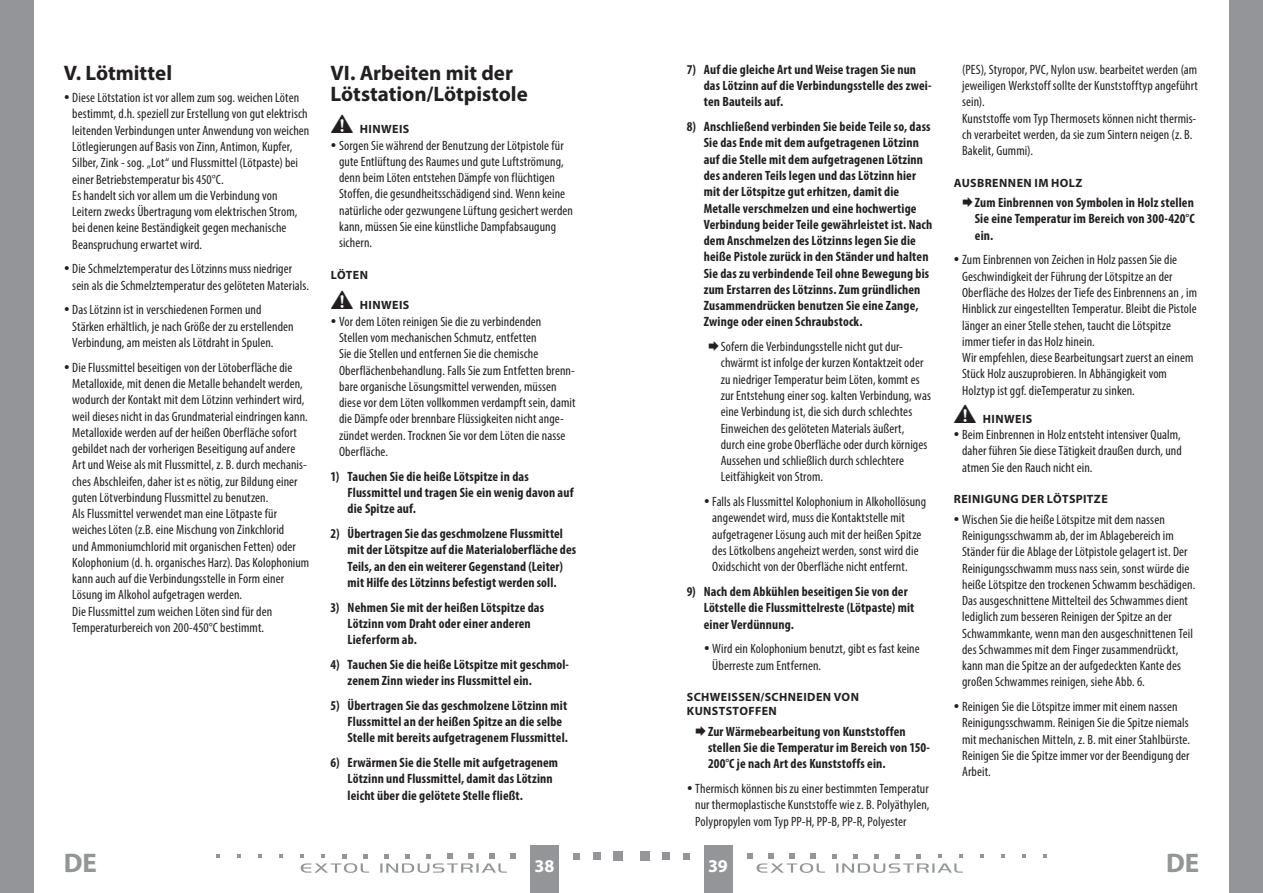
<style>
.page{position:relative;width:1263px;height:893px;background:#fff}
.page>*{position:absolute;margin:0;border:0;box-sizing:border-box;transform-origin:0 0}
.t1{font:700 27px "Myriad Pro";color:#939598}
.oddíl{font:700 21px/21px "Myriad Pro";letter-spacing:-.005em;color:#231f20}
.t2{font:700 18px "Myriad Pro";color:#fff}
.t3{font:condensed 13.5px/16.2px "Myriad Pro";letter-spacing:.005em;color:#231f20}
.body_číslované{font:700 condensed 13.5px/16.2px "Myriad Pro";letter-spacing:.01em;color:#231f20}
.subtitulek{font:700 12px/14.4px "Myriad Pro";letter-spacing:.035em;color:#231f20}
</style>
<div class="page">
<div style="left:0;top:0;width:34px;height:893px;background:#939598"></div>
<div style="left:1229px;top:0;width:34px;height:893px;background:#939598"></div>
<div style="left:704px;top:844px;width:29px;height:49px;background:#939598"></div>
<div style="left:530px;top:844px;width:28px;height:49px;background:#939598"></div>
<div style="left:640px;top:851px;width:9px;height:10px;background:#939598"></div>
<div style="left:662px;top:852px;width:8px;height:8px;background:#939598"></div>
<div style="left:683px;top:853px;width:7px;height:6px;background:#939598"></div>
<svg style="left:980px;top:854px;width:4px;height:4px"></svg>
<svg style="left:1001px;top:854px;width:4px;height:4px"></svg>
<svg style="left:1022px;top:854px;width:4px;height:4px"></svg>
<svg style="left:1043px;top:854px;width:4px;height:4px"></svg>
<svg style="left:747px;top:853px;width:216px;height:20px"></svg>
<div style="left:614px;top:851px;width:9px;height:10px;background:#939598"></div>
<div style="left:593px;top:852px;width:8px;height:8px;background:#939598"></div>
<svg style="left:573px;top:853px;width:6px;height:6px"></svg>
<svg style="left:279px;top:854px;width:4px;height:4px"></svg>
<svg style="left:258px;top:854px;width:4px;height:4px"></svg>
<svg style="left:237px;top:854px;width:4px;height:4px"></svg>
<svg style="left:216px;top:854px;width:4px;height:4px"></svg>
<svg style="left:300px;top:853px;width:216px;height:20px"></svg>
<p class="oddíl" style="left:64px;top:61px;width:110px">V. Lötmittel</p>
<p class="t3" style="left:72px;top:89px;width:239px">Diese Lötstation ist vor allem zum sog. weichen Löten bestimmt, d.h. speziell zur Erstellung von gut elektrisch leitenden Verbindungen unter Anwendung von weichen Lötlegierungen auf Basis von Zinn, Antimon, Kupfer, Silber, Zink - sog. „Lot“ und Flussmittel (Lötpaste) bei einer Betriebstemperatur bis 450°C.<br>Es handelt sich vor allem um die Verbindung von Leitern zwecks Übertragung vom elektrischen Strom, bei denen keine Beständigkeit gegen mechanische Beanspruchung erwartet wird.</p>
<p class="t3" style="left:72px;top:261px;width:238px">Die Schmelztemperatur des Lötzinns muss niedriger sein als die Schmelztemperatur des gelöteten Materials.</p>
<p class="t3" style="left:72px;top:302px;width:223px">Das Lötzinn ist in verschiedenen Formen und<br>Stärken erhältlich, je nach Größe der zu erstellenden<br>Verbindung, am meisten als Lötdraht in Spulen.</p>
<p class="t3" style="left:72px;top:359px;width:239px">Die Flussmittel beseitigen von der Lötoberfläche die Metalloxide, mit denen die Metalle behandelt werden, wodurch der Kontakt mit dem Lötzinn verhindert wird, weil dieses nicht in das Grundmaterial eindringen kann.<br>Metalloxide werden auf der heißen Oberfläche sofort gebildet nach der vorherigen Beseitigung auf andere Art und Weise als mit Flussmittel, z. B. durch mechanis&shy;ches Abschleifen, daher ist es nötig, zur Bildung einer guten Lötverbindung Flussmittel zu benutzen.<br>Als Flussmittel verwendet man eine Lötpaste für weiches Löten (z.B. eine Mischung von Zinkchlorid<br>und Ammoniumchlorid mit organischen Fetten) oder Kolophonium (d. h. organisches Harz). Das Kolophonium kann auch auf die Verbindungsstelle in Form einer Lösung im Alkohol aufgetragen werden.<br>Die Flussmittel zum weichen Löten sind für den Temperaturbereich von 200-450°C bestimmt.</p>
<p class="oddíl" style="left:331px;top:61px;width:199px">VI. Arbeiten mit der<br>Lötstation/Lötpistole</p>
<p class="subtitulek" style="left:331px;top:122px;width:80px">• HINWEIS</p>
<p class="t3" style="left:339px;top:137px;width:235px">Sorgen Sie während der Benutzung der Lötpistole für gute Entlüftung des Raumes und gute Luftströmung, denn beim Löten entstehen Dämpfe von flüchtigen Stoffen, die gesundheitsschädigend sind. Wenn keine natürliche oder gezwungene Lüftung gesichert werden kann, müssen Sie eine künstliche Dampfabsaugung sichern.</p>
<p class="subtitulek" style="left:331px;top:267px;width:39px">LÖTEN</p>
<p class="subtitulek" style="left:331px;top:298px;width:80px">• HINWEIS</p>
<p class="t3" style="left:339px;top:313px;width:238px">Vor dem Löten reinigen Sie die zu verbindenden<br>Stellen vom mechanischen Schmutz, entfetten<br>Sie die Stellen und entfernen Sie die chemische Oberflächenbehandlung. Falls Sie zum Entfetten brenn&shy;bare organische Lösungsmittel verwenden, müssen diese vor dem Löten vollkommen verdampft sein, damit die Dämpfe oder brennbare Flüssigkeiten nicht ange&shy;zündet werden. Trocknen Sie vor dem Löten die nasse Oberfläche.</p>
<p class="body_číslované" style="left:348px;top:468px;width:227px;text-indent:-17px">1) Tauchen Sie die heiße Lötspitze in das<br>Flussmittel und tragen Sie ein wenig davon auf die Spitze auf.</p>
<p class="body_číslované" style="left:348px;top:525px;width:230px;text-indent:-17px">2) Übertragen Sie das geschmolzene Flussmittel mit der Lötspitze auf die Materialoberfläche des Teils, an den ein weiterer Gegenstand (Leiter) mit Hilfe des Lötzinns befestigt werden soll.</p>
<p class="body_číslované" style="left:348px;top:599px;width:198px;text-indent:-17px">3) Nehmen Sie mit der heißen Lötspitze das<br>Lötzinn vom Draht oder einer anderen<br>Lieferform ab.</p>
<p class="body_číslované" style="left:348px;top:656px;width:223px;text-indent:-17px">4) Tauchen Sie die heiße Lötspitze mit geschmol&shy;zenem Zinn wieder ins Flussmittel ein.</p>
<p class="body_číslované" style="left:348px;top:697px;width:222px;text-indent:-17px">5) Übertragen Sie das geschmolzene Lötzinn mit<br>Flussmittel an der heißen Spitze an die selbe<br>Stelle mit bereits aufgetragenem Flussmittel.</p>
<p class="body_číslované" style="left:348px;top:754px;width:212px;text-indent:-17px">6) Erwärmen Sie die Stelle mit aufgetragenem<br>Lötzinn und Flussmittel, damit das Lötzinn leicht über die gelötete Stelle fließt.</p>
<p class="body_číslované" style="left:704px;top:61px;width:229px;text-indent:-17px">7) Auf die gleiche Art und Weise tragen Sie nun das Lötzinn auf die Verbindungsstelle des zwei&shy;ten Bauteils auf.</p>
<p class="body_číslované" style="left:704px;top:118px;width:230px;text-indent:-17px">8) Anschließend verbinden Sie beide Teile so, dass Sie das Ende mit dem aufgetragenen Lötzinn auf die Stelle mit dem aufgetragenen Lötzinn des anderen Teils legen und das Lötzinn hier mit der Lötspitze gut erhitzen, damit die Metalle verschmelzen und eine hochwertige Verbindung beider Teile gewährleistet ist. Nach dem Anschmelzen des Lötzinns legen Sie die heiße Pistole zurück in den Ständer und halten Sie das zu verbindende Teil ohne Bewegung bis zum Erstarren des Lötzinns. Zum gründlichen Zusammendrücken benutzen Sie eine Zange, Zwinge oder einen Schraubstock.</p>
<p class="t3" style="left:721px;top:338px;width:212px">Sofern die Verbindungsstelle nicht gut dur&shy;chwärmt ist infolge der kurzen Kontaktzeit oder zu niedriger Temperatur beim Löten, kommt es zur Entstehung einer sog. kalten Verbindung, was eine Verbindung ist, die sich durch schlechtes Einweichen des gelöteten Materials äußert, durch eine grobe Oberfläche oder durch körniges Aussehen und schließlich durch schlechtere Leitfähigkeit von Strom.</p>
<p class="t3" style="left:712px;top:493px;width:215px">Falls als Flussmittel Kolophonium in Alkohollösung angewendet wird, muss die Kontaktstelle mit aufgetragener Lösung auch mit der heißen Spitze des Lötkolbens angeheizt werden, sonst wird die Oxidschicht von der Oberfläche nicht entfernt.</p>
<p class="body_číslované" style="left:704px;top:583px;width:212px;text-indent:-17px">9) Nach dem Abkühlen beseitigen Sie von der<br>Lötstelle die Flussmittelreste (Lötpaste) mit einer Verdünnung.</p>
<p class="t3" style="left:712px;top:641px;width:209px">Wird ein Kolophonium benutzt, gibt es fast keine<br>Überreste zum Entfernen.</p>
<p class="subtitulek" style="left:687px;top:689px;width:174px">SCHWEISSEN/SCHNEIDEN VON<br>KUNSTSTOFFEN</p>
<p class="body_číslované" style="left:708px;top:723px;width:224px">Zur Wärmebearbeitung von Kunststoffen stellen Sie die Temperatur im Bereich von 150-<br>200°C je nach Art des Kunststoffs ein.</p>
<p class="t3" style="left:695px;top:780px;width:236px;text-align:justify">Thermisch können bis zu einer bestimmten Temperatur nur thermoplastische Kunststoffe wie z. B. Polyäthylen, Polypropylen vom Typ PP-H, PP-B, PP-R, Polyester</p>
<p class="t3" style="left:962px;top:61px;width:237px">(PES), Styropor, PVC, Nylon usw. bearbeitet werden (am jeweiligen Werkstoff sollte der Kunststofftyp angeführt sein).<br>Kunststoffe vom Typ Thermosets können nicht thermis&shy;ch verarbeitet werden, da sie zum Sintern neigen (z. B.<br>Bakelit, Gummi).</p>
<p class="subtitulek" style="left:954px;top:175px;width:130px">AUSBRENNEN IM HOLZ</p>
<p class="body_číslované" style="left:975px;top:194px;width:221px;text-align:justify">Zum Einbrennen von Symbolen in Holz stellen Sie eine Temperatur im Bereich von 300-420°C ein.</p>
<p class="t3" style="left:962px;top:252px;width:236px">Zum Einbrennen von Zeichen in Holz passen Sie die Geschwindigkeit der Führung der Lötspitze an der Oberfläche des Holzes der Tiefe des Einbrennens an , im Hinblick zur eingestellten Temperatur. Bleibt die Pistole länger an einer Stelle stehen, taucht die Lötspitze immer tiefer in das Holz hinein.<br>Wir empfehlen, diese Bearbeitungsart zuerst an einem Stück Holz auszuprobieren. In Abhängigkeit vom Holztyp ist ggf. dieTemperatur zu sinken.</p>
<p class="subtitulek" style="left:954px;top:411px;width:80px">• HINWEIS</p>
<p class="t3" style="left:962px;top:426px;width:221px;text-align:justify">Beim Einbrennen in Holz entsteht intensiver Qualm, daher führen Sie diese Tätigkeit draußen durch, und atmen Sie den Rauch nicht ein.</p>
<p class="subtitulek" style="left:954px;top:491px;width:155px">REINIGUNG DER LÖTSPITZE</p>
<p class="t3" style="left:962px;top:511px;width:235px">Wischen Sie die heiße Lötspitze mit dem nassen Reinigungsschwamm ab, der im Ablagebereich im Ständer für die Ablage der Lötpistole gelagert ist. Der Reinigungsschwamm muss nass sein, sonst würde die heiße Lötspitze den trockenen Schwamm beschädigen.<br>Das ausgeschnittene Mittelteil des Schwammes dient lediglich zum besseren Reinigen der Spitze an der Schwammkante, wenn man den ausgeschnittenen Teil des Schwammes mit dem Finger zusammendrückt, kann man die Spitze an der aufgedeckten Kante des großen Schwammes reinigen, siehe Abb. 6.</p>
<p class="t3" style="left:962px;top:698px;width:229px">Reinigen Sie die Lötspitze immer mit einem nassen Reinigungsschwamm. Reinigen Sie die Spitze niemals mit mechanischen Mitteln, z. B. mit einer Stahlbürste.<br>Reinigen Sie die Spitze immer vor der Beendigung der Arbeit.</p>
<h1 class="t1" style="left:64px;top:845px;width:35px">DE</h1>
<h3 class="t2" style="left:535px;top:855px;width:21px">38</h3>
<h3 class="t2" style="left:708px;top:855px;width:21px">39</h3>
<h1 class="t1" style="left:1166px;top:845px;width:35px">DE</h1>
</div>
